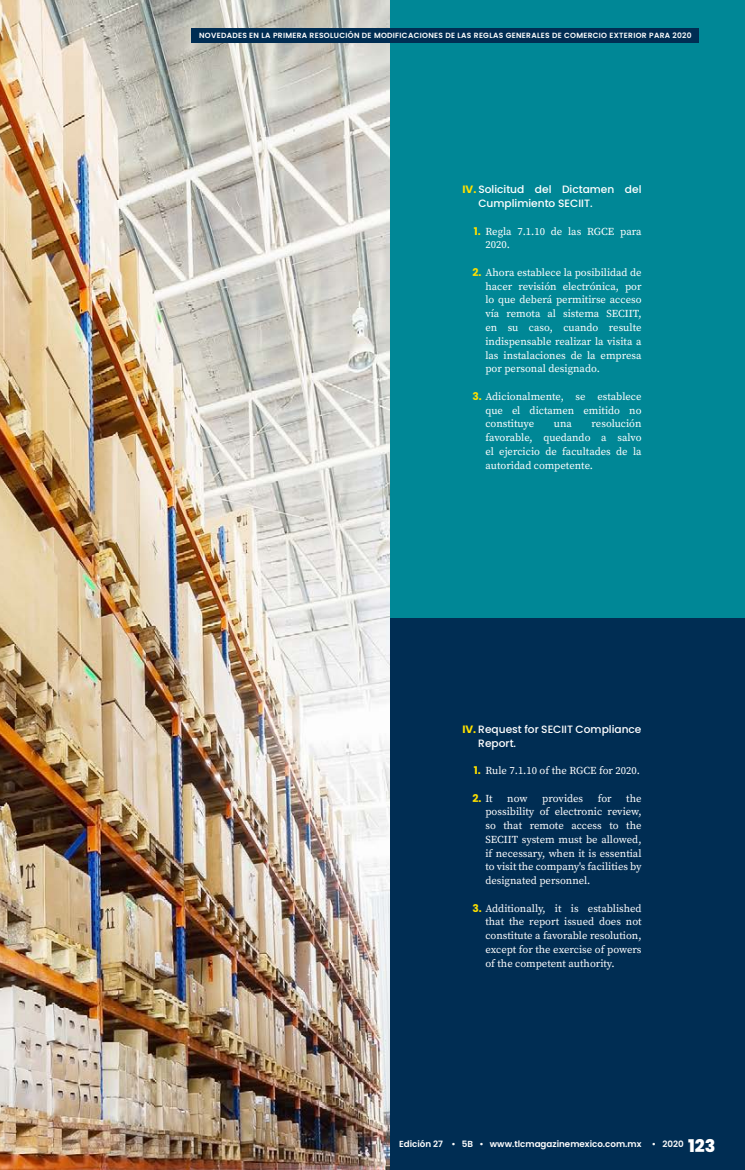
<style>
.page{position:relative;width:745px;height:1170px;background:#fff}
.page>*{position:absolute;margin:0;border:0;box-sizing:border-box;transform-origin:0 0}
.t1{font:10.62px/13.8px "Source Serif Pro";color:#fff;text-align:justify}
.t2{font:500 10.62px/13.8px "Poppins";color:#fff}
.t3{font:700 10.62px "Poppins";color:#fee000}
.t4{font:600 8.75px "Poppins";color:#fff}
.t5{font:600 7.5px "Poppins";letter-spacing:.04em;color:#fff}
.s1{font-weight:700;color:#fee000}
.s2{font-family:"Poppins";font-weight:700;color:#fee000}
.s3{font-family:"Source Serif Pro";font-weight:400;color:#fff}
.s4{font-weight:800;font-size:17.5px}
</style>
<div class="page">
<img style="left:0;top:0;width:390px;height:1169px">
<div style="left:390px;top:0;width:354px;height:618px;background:#008796"></div>
<div style="left:390px;top:618px;width:354px;height:551px;background:#002d53"></div>
<div style="left:191px;top:28px;width:507px;height:15px;background:#002d53"></div>
<p class="t5" style="left:199px;top:31px;width:494px">NOVEDADES EN LA PRIMERA RESOLUCIÓN DE MODIFICACIONES DE LAS REGLAS GENERALES DE COMERCIO EXTERIOR PARA 2020</p>
<p class="t2" style="left:478px;top:183px;width:165px;text-indent:-16px"><span class="s1">IV.</span> Solicitud del Dictamen del<br>Cumplimiento SECIIT.</p>
<p class="t1" style="left:485px;top:224px;width:157px;text-indent:-12px"><span class="s2">1.</span> Regla 7.1.10 de las RGCE para<br>2020.</p>
<p class="t1" style="left:485px;top:265px;width:157px;text-indent:-13px"><span class="s2">2.</span> Ahora establece la posibilidad de hacer revisión electrónica, por lo que deberá permitirse acceso vía remota al sistema SECIIT, en su caso, cuando resulte indispensable realizar la visita a las instalaciones de la empresa por personal designado.</p>
<p class="t1" style="left:485px;top:389px;width:157px;text-indent:-13px"><span class="s2">3.</span> Adicionalmente, se establece que el dictamen emitido no constituye</p>
<p class="t1" style="left:485px;top:417px;width:157px;text-indent:106px">resolución favorable, quedando a salvo el ejercicio de facultades de la autoridad competente.</p>
<p class="t1" style="left:553px;top:417px;width:20px">una</p>
<p class="t2" style="left:478px;top:722px;width:165px;text-indent:-16px"><span class="s1">IV.</span> Request for SECIIT Compliance<br>Report.</p>
<p class="t1" style="left:473px;top:763px;width:168px"><span class="s2">1.</span> Rule 7.1.10 of the RGCE for 2020.</p>
<p class="t3" style="left:472px;top:791px;width:22px">2. <span class="s3">It</span></p>
<p class="t1" style="left:507px;top:791px;width:22px">now</p>
<p class="t1" style="left:542px;top:791px;width:43px">provides</p>
<p class="t1" style="left:597px;top:791px;width:15px">for</p>
<p class="t1" style="left:485px;top:791px;width:157px;text-indent:141px">the possibility of electronic review, so that remote access to the SECIIT system must be allowed, if necessary, when it is essential to visit the company's facilities by designated personnel.</p>
<p class="t1" style="left:485px;top:901px;width:157px;text-indent:-13px"><span class="s2">3.</span> Additionally, it is established that the report issued does not constitute a favorable resolution, except for the exercise of powers of the competent authority.</p>
<p class="t4" style="left:399px;top:1138px;width:318px">Edición 27 • 5B • www.tlcmagazinemexico.com.mx • 2020 <span class="s4">123</span></p>
</div>
